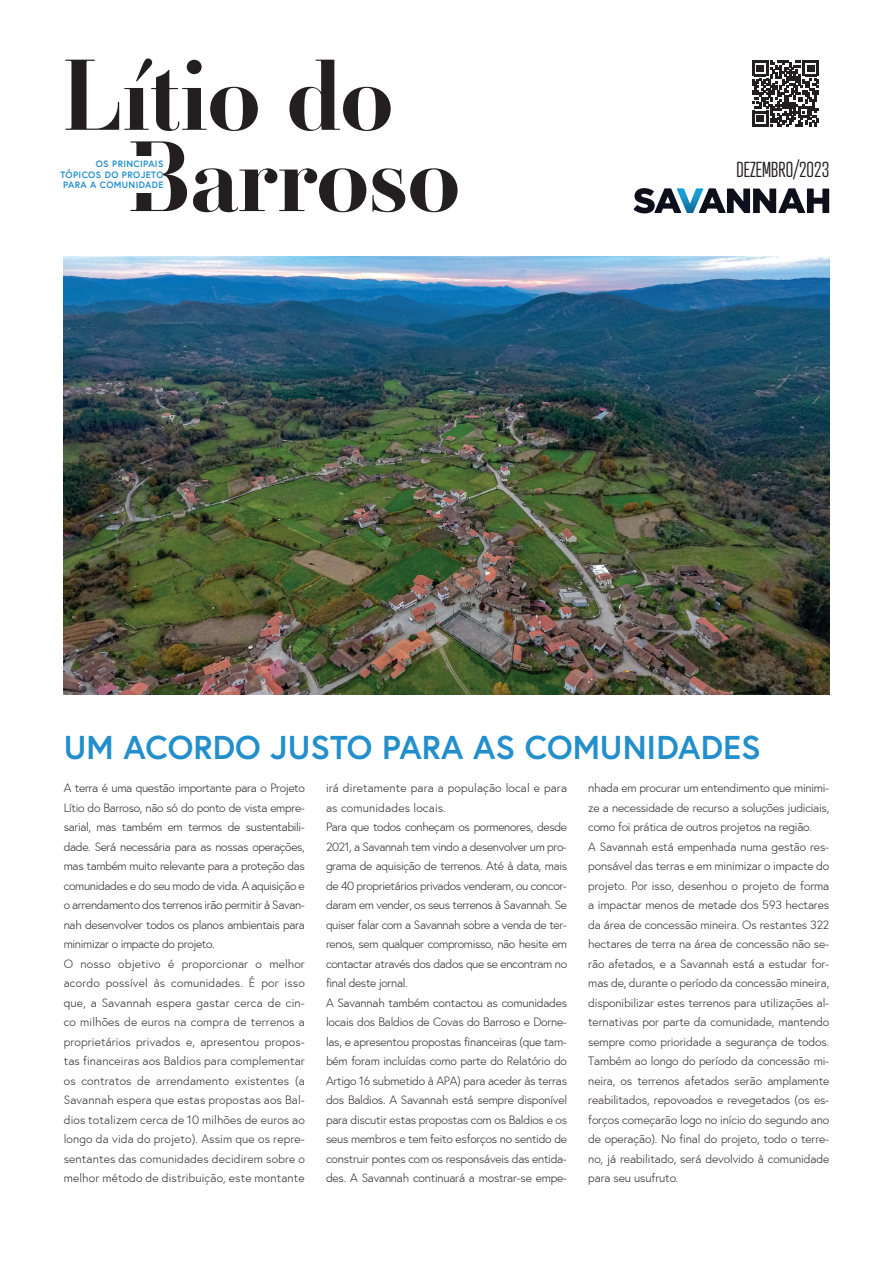
<style>
.page{position:relative;width:893px;height:1263px;background:#fff}
.page>*{position:absolute;margin:0;border:0;box-sizing:border-box;transform-origin:0 0}
.t1{font:700 99.3px "Ambroise Std";color:#231f20}
.t2{font:700 98.7px "Ambroise Std";color:#231f20}
.t3{font:700 33px "Europa";color:#228fcc}
.t4{font:300 21px "Atrament";color:#231f20}
.t5{font:300 12px/19.5px "Europa";letter-spacing:-.02em;color:#231f20;text-align:justify}
.t6{font:300 12px/19.5px "Europa";letter-spacing:.01em;color:#231f20}
.t7{font:700 9.15px/10.8px "Europa";letter-spacing:.04em;color:#228fcc;text-align:justify}
</style>
<div class="page">
<img style="left:64px;top:256px;width:765px;height:439px">
<svg style="left:633px;top:188px;width:196px;height:25px"></svg>
<svg style="left:752px;top:60px;width:67px;height:67px"></svg>
<p class="t1" style="left:62px;top:33px;width:332px">Lítio do</p>
<p class="t2" style="left:127px;top:115px;width:334px">Barroso</p>
<p class="t7" style="left:60px;top:158px;width:105px;text-indent:35px">OS PRINCIPAIS TÓPICOS DO PROJETO PARA A COMUNIDADE</p>
<p class="t4" style="left:737px;top:156px;width:94px">DEZEMBRO/2023</p>
<p class="t3" style="left:64px;top:726px;width:698px">UM ACORDO JUSTO PARA AS COMUNIDADES</p>
<p class="t6" style="left:326px;top:778px;width:243px">irá diretamente para a população local e para as comunidades locais.</p>
<p class="t5" style="left:326px;top:817px;width:243px">Para que todos conheçam os pormenores, desde 2021, a Savannah tem vindo a desenvolver um pro&shy;grama de aquisição de terrenos. Até à data, mais de 40 proprietários privados venderam, ou concor&shy;daram em vender, os seus terrenos à Savannah. Se quiser falar com a Savannah sobre a venda de ter&shy;renos, sem qualquer compromisso, não hesite em contactar através dos dados que se encontram no final deste jornal.</p>
<p class="t5" style="left:326px;top:993px;width:243px">A Savannah também contactou as comunidades locais dos Baldios de Covas do Barroso e Dorne&shy;las, e apresentou propostas financeiras (que tam&shy;bém foram incluídas como parte do Relatório do Artigo 16 submetido à APA) para aceder às terras dos Baldios. A Savannah está sempre disponível para discutir estas propostas com os Baldios e os seus membros e tem feito esforços no sentido de construir pontes com os responsáveis das entida&shy;des. A Savannah continuará a mostrar-se empe-</p>
<p class="t5" style="left:588px;top:778px;width:243px">nhada em procurar um entendimento que minimi&shy;ze a necessidade de recurso a soluções judiciais, como foi prática de outros projetos na região.</p>
<p class="t5" style="left:588px;top:837px;width:243px">A Savannah está empenhada numa gestão res&shy;ponsável das terras e em minimizar o impacte do projeto. Por isso, desenhou o projeto de forma a impactar menos de metade dos 593 hectares da área de concessão mineira. Os restantes 322 hectares de terra na área de concessão não se&shy;rão afetados, e a Savannah está a estudar for&shy;mas de, durante o período da concessão mineira, disponibilizar estes terrenos para utilizações al&shy;ternativas por parte da comunidade, mantendo sempre como prioridade a segurança de todos.<br>Também ao longo do período da concessão mi&shy;neira, os terrenos afetados serão amplamente reabilitados, repovoados e revegetados (os es&shy;forços começarão logo no início do segundo ano de operação). No final do projeto, todo o terre&shy;no, já reabilitado, será devolvido à comunidade para seu usufruto.</p>
<p class="t5" style="left:64px;top:778px;width:243px">A terra é uma questão importante para o Projeto Lítio do Barroso, não só do ponto de vista empre&shy;sarial, mas também em termos de sustentabili&shy;dade. Será necessária para as nossas operações, mas também muito relevante para a proteção das comunidades e do seu modo de vida. A aquisição e o arrendamento dos terrenos irão permitir à Savan&shy;nah desenvolver todos os planos ambientais para minimizar o impacte do projeto.</p>
<p class="t5" style="left:64px;top:954px;width:243px">O nosso objetivo é proporcionar o melhor acordo possível às comunidades. É por isso que, a Savannah espera gastar cerca de cin&shy;co milhões de euros na compra de terrenos a proprietários privados e, apresentou propos&shy;tas financeiras aos Baldios para complementar os contratos de arrendamento existentes (a Savannah espera que estas propostas aos Bal&shy;dios totalizem cerca de 10 milhões de euros ao longo da vida do projeto). Assim que os repre&shy;sentantes das comunidades decidirem sobre o melhor método de distribuição, este montante</p>
</div>
